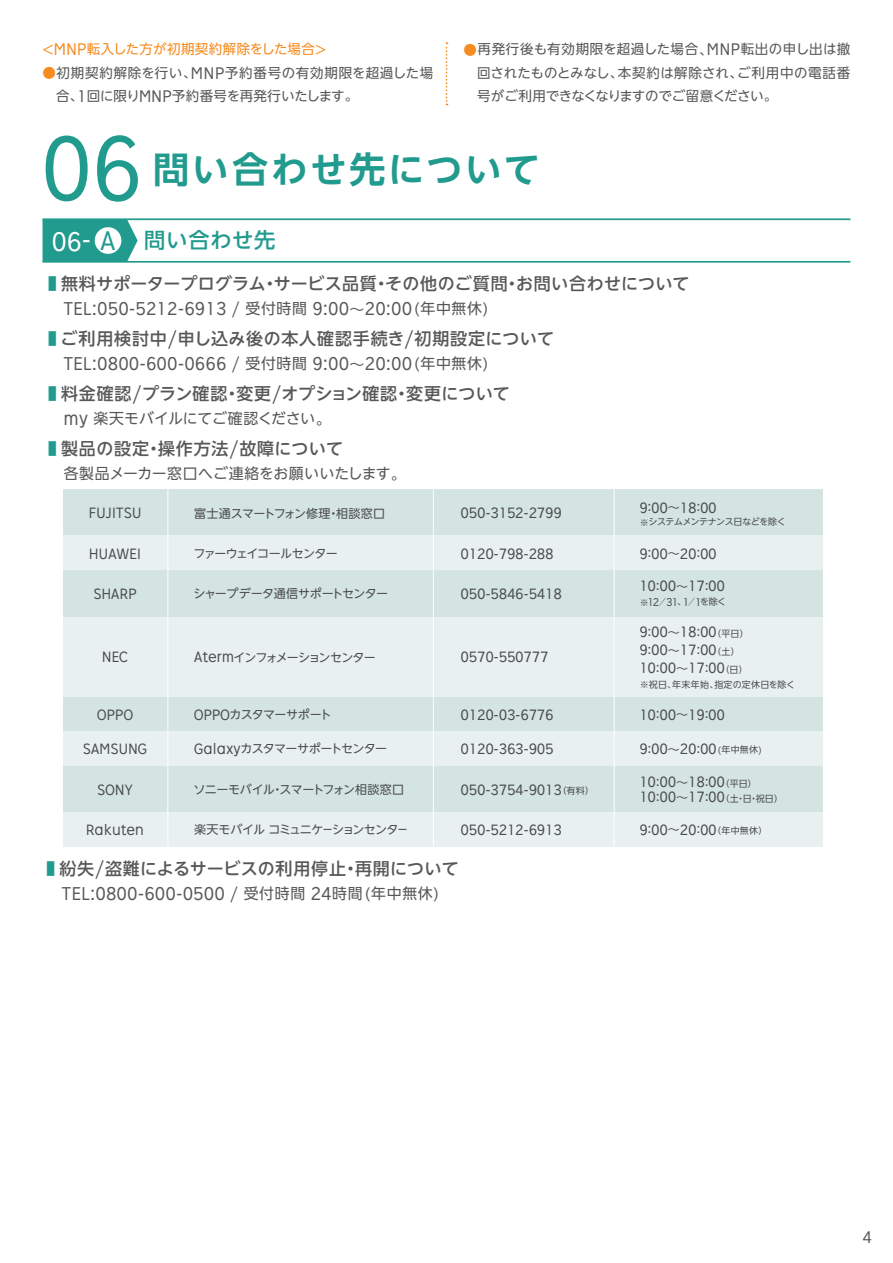
<style>
.page{position:relative;width:893px;height:1263px;background:#fff}
.page>*{position:absolute;margin:0;border:0;box-sizing:border-box;transform-origin:0 0}
.t1{font:80.4px "Rakuten Global R";color:#229b8f}
.t2{font:700 36.15px "UD Shin Go NT Pro De";letter-spacing:.075em;color:#229b8f}
.t3{font:500 21.3px "UD Shin Go NT Pro";letter-spacing:.03em;color:#229b8f}
.t4{font:500 16.95px "UD Shin Go NT Pro";letter-spacing:.02em;color:#57585a}
.t5{font:500 16.95px "UD Shin Go NT Pro";letter-spacing:.05em;color:#57585a}
.t6{font:500 16.95px "UD Shin Go NT Pro";letter-spacing:.045em;color:#57585a}
.t7{font:16.35px "Rakuten Global R";letter-spacing:.045em;color:#57585a}
.t8{font:14.85px "UD Shin Go NT Pro";color:#57585a}
.t9{font:14.85px "Rakuten Global R";color:#57585a}
.t10{font:13.5px/23.4px "UD Shin Go NT Pro";letter-spacing:.015em;color:#57585a}
.t11{font:13.5px "UD Shin Go NT Pro";letter-spacing:.025em;color:#f68b1f}
.t12{font:13.2px/18px "Rakuten Global R";letter-spacing:.025em;color:#4b4c4d}
.t13{font:12px "UD Shin Go NT Pro";letter-spacing:-.055em;color:#4b4c4d}
.t14{font:12px "UD Shin Go NT Pro";letter-spacing:-.08em;color:#4b4c4d}
.t15{font:12px "UD Shin Go NT Pro";letter-spacing:-.01em;color:#4b4c4d}
.t16{font:9px "UD Shin Go NT Pro";letter-spacing:-.04em;color:#4b4c4d}
.t17{font:9px "UD Shin Go NT Pro";letter-spacing:.015em;color:#4b4c4d}
.s1{font-family:"Rakuten Global R";font-size:14.85px}
.s2{color:#f68b1f}
.s3{font-family:"Rakuten Global R";font-weight:400;font-size:23.85px;color:#fff}
.s4{font-family:"Rakuten Global R";font-weight:400;font-size:23.85px}
.s5{font-weight:400;color:#229b8f}
.s6{font-family:"UD Shin Go NT Pro";font-size:14.85px}
.s7{font-family:"Rakuten Global R";font-weight:400;font-size:19.05px}
.s8{font-family:"Rakuten Global R";font-size:16.35px}
.s9{font-family:"Rakuten Global R";font-size:13.2px}
.s10{font-family:"UD Shin Go NT Pro";font-size:9px}
.s11{font-family:"UD Shin Go NT Pro";font-size:12px}
.s12{font-family:"Rakuten Global R";font-size:9.9px}
</style>
<div class="page">
<svg style="left:446px;top:42px;width:1px;height:63px"></svg>
<hr style="left:43px;top:261px;width:807px;height:2px;background:#229b8f">
<svg style="left:43px;top:220px;width:95px;height:41px;background:#31a296"></svg>
<div style="left:95px;top:227px;width:26px;height:27px;background:#fff;border-radius:50%"></div>
<hr style="left:43px;top:218px;width:807px;height:2px;background:#229b8f">
<div style="left:63px;top:489px;width:760px;height:47px;background:#d3e4e1"></div>
<div style="left:63px;top:570px;width:760px;height:47px;background:#d3e4e1"></div>
<div style="left:63px;top:617px;width:760px;height:80px;background:#e9f1f0"></div>
<div style="left:63px;top:536px;width:760px;height:34px;background:#e9f1f0"></div>
<div style="left:63px;top:697px;width:760px;height:34px;background:#d3e4e1"></div>
<div style="left:63px;top:765px;width:760px;height:47px;background:#d3e4e1"></div>
<div style="left:63px;top:731px;width:760px;height:34px;background:#e9f1f0"></div>
<div style="left:63px;top:812px;width:760px;height:34px;background:#e9f1f0"></div>
<hr style="left:167px;top:489px;width:1px;height:357px;background:#fff">
<hr style="left:433px;top:489px;width:1px;height:357px;background:#fff">
<hr style="left:614px;top:489px;width:1px;height:357px;background:#fff">
<p class="t11" style="left:41px;top:38px;width:288px">＜<span class="s1">MNP</span>転入した方が初期契約解除をした場合＞</p>
<p class="t10" style="left:56px;top:61px;width:379px;text-indent:-14px"><span class="s2">●</span>初期契約解除を行い、<span class="s1">MNP</span>予約番号の有効期限を超過した場合、<span class="s1">1</span>回に限り<span class="s1">MNP</span>予約番号を再発行いたします。</p>
<p class="t10" style="left:477px;top:37px;width:375px;text-align:justify;text-indent:-14px"><span class="s2">●</span>再発行後も有効期限を超過した場合、<span class="s1">MNP</span>転出の申し出は撤回されたものとみなし、本契約は解除され、ご利用中の電話番号がご利用できなくなりますのでご留意ください。</p>
<h1 class="t1" style="left:43px;top:115px;width:100px">06</h1>
<h2 class="t2" style="left:153px;top:140px;width:388px">問い合わせ先について</h2>
<h3 class="t3" style="left:52px;top:223px;width:225px"><span class="s3">06-</span> <span class="s4">A</span> 問い合わせ先</h3>
<p class="t4" style="left:48px;top:270px;width:643px"><span class="s5">■</span> 無料サポータープログラム・サービス品質・その他のご質問・お問い合わせについて</p>
<p class="t7" style="left:64px;top:298px;width:436px">TEL:050-5212-6913 / <span class="s6">受付時間</span> 9:00<span class="s6">～</span>20:00<span class="s6">（年中無休）</span></p>
<p class="t5" style="left:48px;top:325px;width:508px"><span class="s5">■</span> ご利用検討中<span class="s7">/</span>申し込み後の本人確認手続き<span class="s7">/</span>初期設定について</p>
<p class="t7" style="left:64px;top:353px;width:436px">TEL:0800-600-0666 / <span class="s6">受付時間</span> 9:00<span class="s6">～</span>20:00<span class="s6">（年中無休）</span></p>
<p class="t4" style="left:48px;top:380px;width:463px"><span class="s5">■</span> 料金確認<span class="s7">/</span>プラン確認・変更<span class="s7">/</span>オプション確認・変更について</p>
<p class="t8" style="left:64px;top:407px;width:268px"><span class="s8">my</span> 楽天モバイルにてご確認ください。</p>
<p class="t6" style="left:48px;top:435px;width:297px"><span class="s5">■</span> 製品の設定・操作方法<span class="s7">/</span>故障について</p>
<p class="t8" style="left:48px;top:462px;width:359px">　各製品メーカー窓口へご連絡をお願いいたします。</p>
<p class="t12" style="left:89px;top:504px;width:54px">FUJITSU</p>
<p class="t12" style="left:89px;top:544px;width:53px">HUAWEI</p>
<p class="t12" style="left:94px;top:584px;width:44px">SHARP</p>
<p class="t15" style="left:194px;top:503px;width:193px">富士通スマートフォン修理・相談窓口</p>
<p class="t13" style="left:193px;top:544px;width:146px">ファーウェイコールセンター</p>
<p class="t13" style="left:194px;top:584px;width:196px">シャープデータ通信サポートセンター</p>
<p class="t12" style="left:461px;top:504px;width:102px">050-3152-2799</p>
<p class="t12" style="left:461px;top:544px;width:94px">0120-798-288</p>
<p class="t12" style="left:461px;top:584px;width:102px">050-5846-5418</p>
<p class="t12" style="left:102px;top:648px;width:28px">NEC</p>
<p class="t14" style="left:194px;top:647px;width:183px"><span class="s9">Aterm</span>インフォメーションセンター</p>
<p class="t12" style="left:461px;top:648px;width:89px">0570-550777</p>
<p class="t12" style="left:97px;top:705px;width:37px">OPPO</p>
<p class="t13" style="left:194px;top:705px;width:139px"><span class="s9">OPPO</span>カスタマーサポート</p>
<p class="t12" style="left:461px;top:705px;width:94px">0120-03-6776</p>
<p class="t12" style="left:83px;top:740px;width:66px">SAMSUNG</p>
<p class="t13" style="left:194px;top:739px;width:194px"><span class="s9">Galaxy</span>カスタマーサポートセンター</p>
<p class="t12" style="left:461px;top:740px;width:94px">0120-363-905</p>
<p class="t12" style="left:98px;top:780px;width:37px">SONY</p>
<p class="t13" style="left:194px;top:780px;width:212px">ソニーモバイル・スマートフォン相談窓口</p>
<p class="t12" style="left:461px;top:780px;width:135px">050-3754-9013<span class="s10">（有料）</span></p>
<p class="t12" style="left:86px;top:820px;width:59px">Rakuten</p>
<p class="t13" style="left:194px;top:819px;width:215px">楽天モバイルコミュニケーションセンター</p>
<p class="t12" style="left:461px;top:820px;width:102px">050-5212-6913</p>
<p class="t4" style="left:46px;top:855px;width:414px"><span class="s5">■</span> 紛失<span class="s7">/</span>盗難によるサービスの利用停止・再開について</p>
<p class="t7" style="left:62px;top:883px;width:388px">TEL:0800-600-0500 / <span class="s6">受付時間</span> 24<span class="s6">時間（年中無休）</span></p>
<p class="t12" style="left:640px;top:498px;width:78px">9<span class="s11">：</span>00<span class="s11">～</span>18<span class="s11">：</span>00</p>
<p class="t16" style="left:640px;top:514px;width:148px">※システムメンテナンス日などを除く</p>
<p class="t12" style="left:640px;top:544px;width:78px">9<span class="s11">：</span>00<span class="s11">～</span>20<span class="s11">：</span>00</p>
<p class="t12" style="left:640px;top:577px;width:87px">10<span class="s11">：</span>00<span class="s11">～</span>17<span class="s11">：</span>00</p>
<p class="t16" style="left:640px;top:595px;width:88px">※<span class="s12">12</span>／<span class="s12">31</span>、<span class="s12">1</span>／<span class="s12">1</span>を除く</p>
<p class="t12" style="left:640px;top:623px;width:110px">9<span class="s11">：</span>00<span class="s11">～</span>18<span class="s11">：</span>00<span class="s10">（平日）<br></span>9<span class="s11">：</span>00<span class="s11">～</span>17<span class="s11">：</span>00<span class="s10">（土）<br></span>10<span class="s11">：</span>00<span class="s11">～</span>17<span class="s11">：</span>00<span class="s10">（日）</span></p>
<p class="t17" style="left:640px;top:677px;width:157px">※祝日、年末年始、指定の定休日を除く</p>
<p class="t12" style="left:640px;top:705px;width:87px">10<span class="s11">：</span>00<span class="s11">～</span>19<span class="s11">：</span>00</p>
<p class="t12" style="left:640px;top:740px;width:129px">9<span class="s11">：</span>00<span class="s11">～</span>20<span class="s11">：</span>00<span class="s10">（年中無休）</span></p>
<p class="t12" style="left:640px;top:774px;width:145px;line-height:15px">10<span class="s11">：</span>00<span class="s11">～</span>18<span class="s11">：</span>00<span class="s10">（平日）<br></span>10<span class="s11">：</span>00<span class="s11">～</span>17<span class="s11">：</span>00<span class="s10">（土・日・祝日）</span></p>
<p class="t12" style="left:640px;top:820px;width:129px">9<span class="s11">：</span>00<span class="s11">～</span>20<span class="s11">：</span>00<span class="s10">（年中無休）</span></p>
<p class="t9" style="left:863px;top:1227px;width:10px">4</p>
</div>
